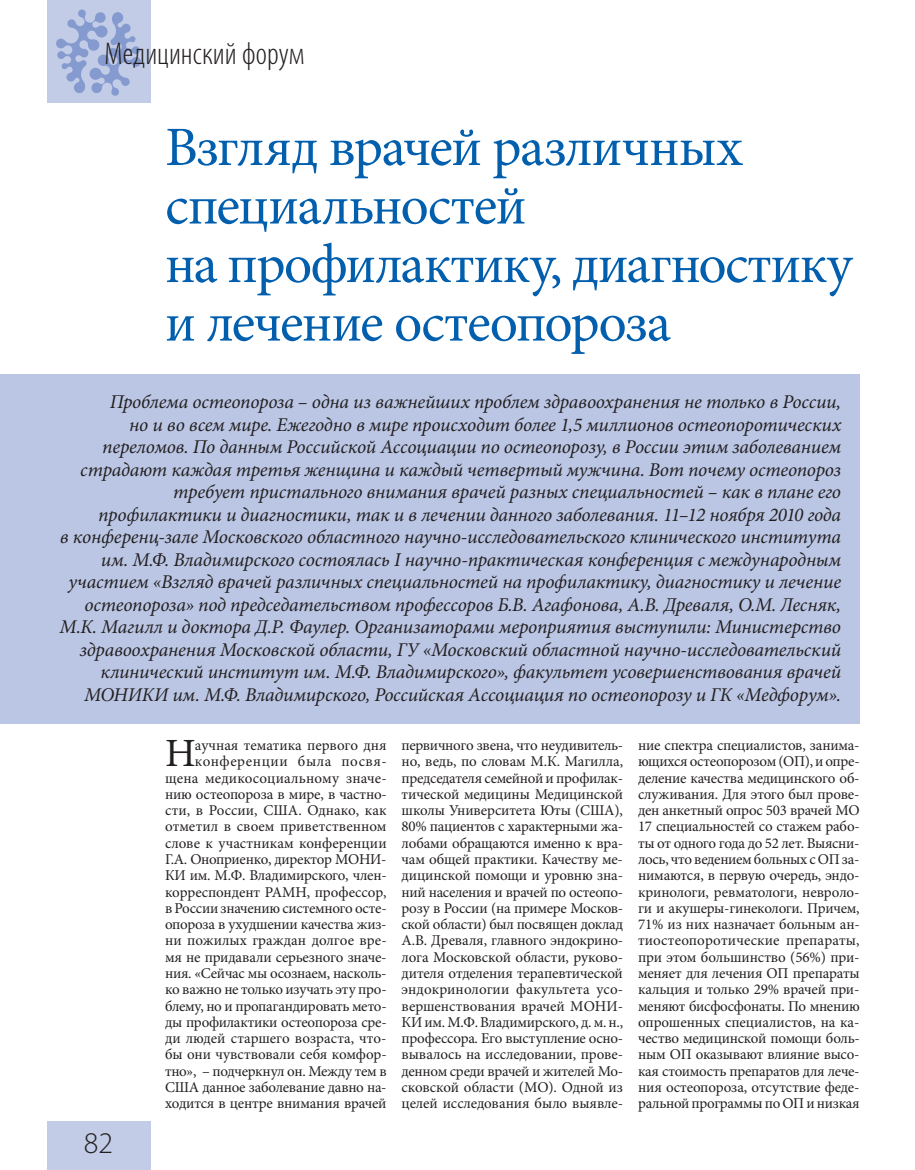
<style>
.page{position:relative;width:915px;height:1170px;background:#fff}
.page>*{position:absolute;margin:0;border:0;box-sizing:border-box;transform-origin:0 0}
.t1{font:55.5px/58.5px "Minion Pro";letter-spacing:-.025em;color:#015fae}
.t2{font:40.05px "Minion Pro";color:#231f20}
.t3{font:300 condensed 31.5px "Myriad Pro";color:#231f20}
.t4{font:300 30px "Myriad Pro";color:#231f20}
.t5{font:italic 19.5px/22.5px "Minion Pro";letter-spacing:-.015em;color:#231f20;text-align:right}
.t6{font:15px/16.2px "Minion Pro";letter-spacing:-.01em;color:#231f20;text-align:justify}
</style>
<div class="page">
<div style="left:0;top:374px;width:859px;height:349px;background:#bac6e4"></div>
<div style="left:47px;top:1121px;width:103px;height:48px;background:#c2cce7"></div>
<div style="left:47px;top:0;width:103px;height:102px;background:#c2cce7"></div>
<svg style="left:56px;top:10px;width:85px;height:86px"></svg>
<h3 class="t3" style="left:104px;top:35px;width:201px">Медицинский форум</h3>
<h1 class="t1" style="left:165px;top:118px;width:688px">Взгляд врачей различных специальностей<br>на профилактику, диагностику и лечение остеопороза</h1>
<p class="t5" style="left:60px;top:390px;width:782px">Проблема остеопороза – одна из важнейших проблем здравоохранения не только в России,<br>но и во всем мире. Ежегодно в мире происходит более 1,5 миллионов остеопоротических переломов. По данным Российской Ассоциации по остеопорозу, в России этим заболеванием страдают каждая третья женщина и каждый четвертый мужчина. Вот почему остеопороз требует пристального внимания врачей разных специальностей – как в плане его профилактики и диагностики, так и в лечении данного заболевания. 11–12 ноября 2010 года<br>в конференц-зале Московского областного научно-исследовательского клинического института им. М.Ф. Владимирского состоялась I научно-практическая конференция с международным участием «Взгляд врачей различных специальностей на профилактику, диагностику и лечение остеопороза» под председательством профессоров Б.В. Агафонова, А.В. Древаля, О.М. Лесняк, М.К. Магилл и доктора Д.Р. Фаулер. Организаторами мероприятия выступили: Министерство здравоохранения Московской области, ГУ «Московский областной научно-исследовательский клинический институт им. М.Ф. Владимирского», факультет усовершенствования врачей МОНИКИ им. М.Ф. Владимирского, Российская Ассоциация по остеопорозу и ГК «Медфорум».</p>
<h3 class="t4" style="left:84px;top:1125px;width:31px">82</h3>
<h2 class="t2" style="left:165px;top:726px;width:32px">Н</h2>
<p class="t6" style="left:165px;top:737px;width:223px;text-align:right">аучная тематика первого дня конференции была посвя&shy;щена медикосоциальному значе&shy;нию остеопороза в мире, в частно&shy;сти, в России, США. Однако, как отметил в своем приветственном слове к участникам конференции<br>Г.А. Оноприенко, директор МОНИ-<br>КИ им. М.Ф. Владимирского, член&shy;корреспондент РАМН, профессор, в России значению системного осте&shy;опороза в ухудшении качества жиз&shy;ни пожилых граждан долгое вре&shy;мя не придавали серьезного значе&shy;ния. «Сейчас мы осознаем, насколь&shy;ко важно не только изучать эту про&shy;блему, но и пропагандировать мето&shy;ды профилактики остеопороза сре&shy;ди людей старшего возраста, что&shy;бы они чувствовали себя комфор&shy;тно», – подчеркнул он. Между тем в<br>США данное заболевание давно на&shy;ходится в центре внимания врачей</p>
<p class="t6" style="left:401px;top:737px;width:223px">первичного звена, что неудивитель&shy;но, ведь, по словам М.К. Магилла, председателя семейной и профилак&shy;тической медицины Медицинской школы Университета Юты (США), 80% пациентов с характерными жа&shy;лобами обращаются именно к вра&shy;чам общей практики. Качеству ме&shy;дицинской помощи и уровню зна&shy;ний населения и врачей по остеопо&shy;розу в России (на примере Москов&shy;ской области) был посвящен доклад А.В. Древаля, главного эндокрино&shy;лога Московской области, руково&shy;дителя отделения терапевтической эндокринологии факультета усо&shy;вершенствования врачей МОНИ-КИ им. М.Ф. Владимирского, д. м. н., профессора. Его выступление осно&shy;вывалось на исследовании, прове&shy;денном среди врачей и жителей Мо&shy;сковской области (МО). Одной из целей исследования было выявле-</p>
<p class="t6" style="left:638px;top:737px;width:223px">ние спектра специалистов, занима&shy;ющихся остеопорозом (ОП), и опре&shy;деление качества медицинского об&shy;служивания. Для этого был прове&shy;ден анкетный опрос 503 врачей МО 17 специальностей со стажем рабо&shy;ты от одного года до 52 лет. Выясни&shy;лось, что ведением больных с ОП за&shy;нимаются, в первую очередь, эндо&shy;кринологи, ревматологи, невроло&shy;ги и акушеры-гинекологи. Причем, 71% из них назначает больным ан&shy;тиостеопоротические препараты, при этом большинство (56%) при&shy;меняет для лечения ОП препараты кальция и только 29% врачей при&shy;меняют бисфосфонаты. По мнению опрошенных специалистов, на ка&shy;чество медицинской помощи боль&shy;ным ОП оказывают влияние высо&shy;кая стоимость препаратов для лече&shy;ния остеопороза, отсутствие феде&shy;ральной программы по ОП и низкая</p>
</div>
